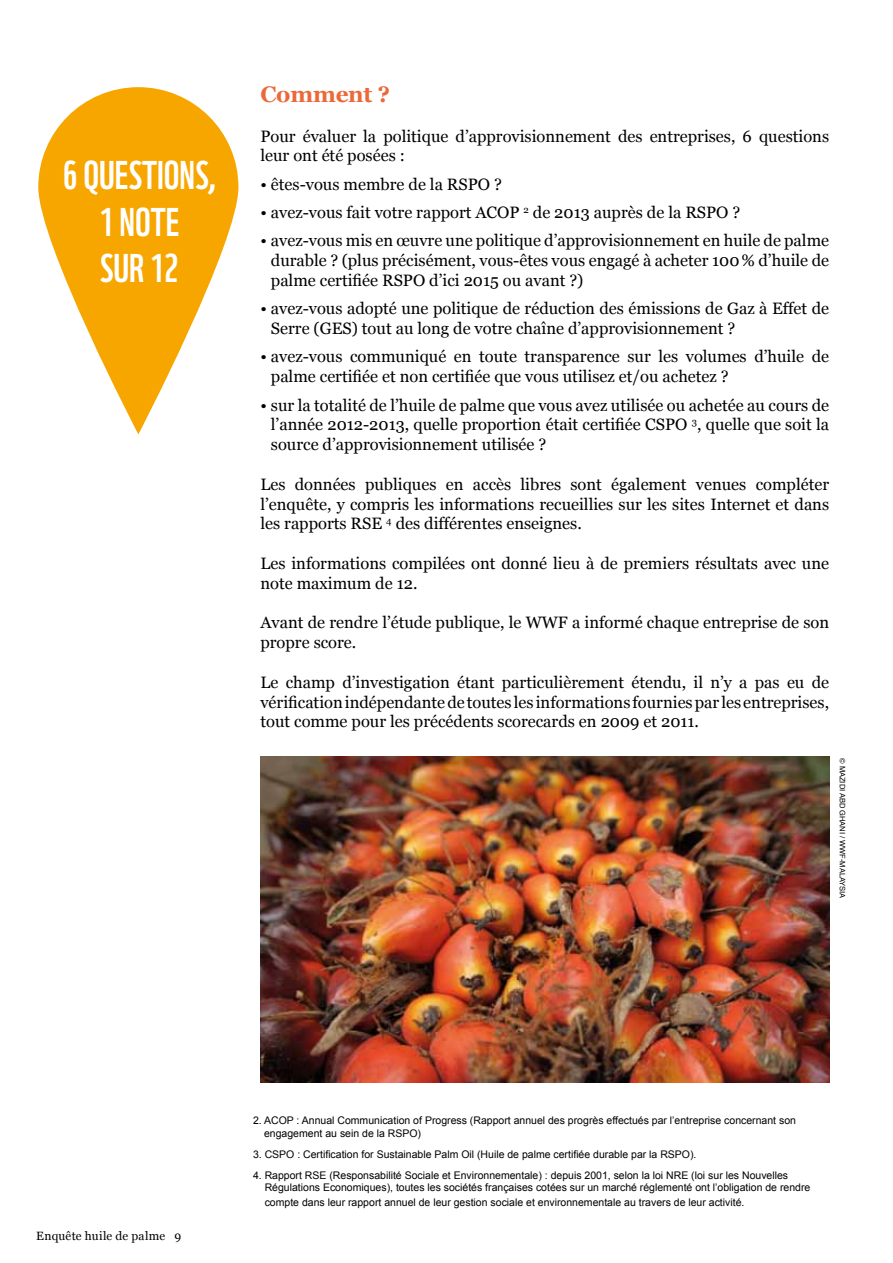
<style>
.page{position:relative;width:893px;height:1263px;background:#fff}
.page>*{position:absolute;margin:0;border:0;box-sizing:border-box;transform-origin:0 0}
.t1{font:39px/46.8px "WWF";color:#fff;text-align:center}
.t2{font:700 22.5px "Georgia";letter-spacing:-.01em;color:#ec6839}
.t3{font:16.5px/19.8px "Georgia";color:#000}
.t4{font:12px "Georgia";letter-spacing:.015em;color:#000}
.t5{font:10.5px/12.6px "Arial";color:#000}
.t6{font:7.5px "Helvetica";color:#000}
</style>
<div class="page">
<img style="left:260px;top:757px;width:570px;height:325px">
<svg style="left:38px;top:87px;width:200px;height:347px;fill:#f7a600"></svg>
<h1 class="t1" style="left:63px;top:148px;width:154px">6 QUESTIONS,<br>1 NOTE<br>SUR 12</h1>
<h2 class="t2" style="left:260px;top:80px;width:131px">Comment ?</h2>
<p class="t3" style="left:260px;top:126px;width:570px">Pour évaluer la politique d’approvisionnement des entreprises, 6 questions leur ont été posées :</p>
<p class="t3" style="left:260px;top:175px;width:243px">• êtes-vous membre de la RSPO ?</p>
<p class="t3" style="left:260px;top:203px;width:481px">• avez-vous fait votre rapport ACOP <sup>2</sup> de 2013 auprès de la RSPO ?</p>
<p class="t3" style="left:271px;top:231px;width:560px;text-align:justify;text-indent:-10px">• avez-vous mis en œuvre une politique d’approvisionnement en huile de palme durable ? (plus précisément, vous-êtes vous engagé à acheter 100% d’huile de palme certifiée RSPO d’ici 2015 ou avant ?)</p>
<p class="t3" style="left:271px;top:299px;width:560px;text-indent:-10px">• avez-vous adopté une politique de réduction des émissions de Gaz à Effet de<br>Serre (GES) tout au long de votre chaîne d’approvisionnement ?</p>
<p class="t3" style="left:271px;top:347px;width:560px;text-indent:-10px">• avez-vous communiqué en toute transparence sur les volumes d’huile de palme certifiée et non certifiée que vous utilisez et/ou achetez ?</p>
<p class="t3" style="left:271px;top:395px;width:560px;text-align:justify;text-indent:-10px">• sur la totalité de l’huile de palme que vous avez utilisée ou achetée au cours de l’année 2012-2013, quelle proportion était certifiée CSPO <sup>3</sup>, quelle que soit la source d’approvisionnement utilisée ?</p>
<p class="t3" style="left:260px;top:474px;width:570px;text-align:justify">Les données publiques en accès libres sont également venues compléter l’enquête, y compris les informations recueillies sur les sites Internet et dans les rapports RSE <sup>4</sup> des différentes enseignes.</p>
<p class="t3" style="left:260px;top:554px;width:570px">Les informations compilées ont donné lieu à de premiers résultats avec une note maximum de 12.</p>
<p class="t3" style="left:260px;top:613px;width:570px">Avant de rendre l’étude publique, le WWF a informé chaque entreprise de son propre score.</p>
<p class="t3" style="left:260px;top:672px;width:570px;text-align:justify">Le champ d’investigation étant particulièrement étendu, il n’y a pas eu de vérification indépendante de toutes les informations fournies par les entreprises, tout comme pour les précédents scorecards en 2009 et 2011.</p>
<p class="t6" style="left:848px;top:758px;width:142px;rotate:90deg">© mazidi abd ghani / WWF-malaysia</p>
<p class="t4" style="left:36px;top:1228px;width:146px">Enquête huile de palme 9</p>
<p class="t5" style="left:264px;top:1114px;width:533px;text-indent:-11px">2. ACOP : Annual Communication of Progress (Rapport annuel des progrès effectués par l’entreprise concernant son engagement au sein de la RSPO)</p>
<p class="t5" style="left:253px;top:1148px;width:445px">3. CSPO : Certification for Sustainable Palm Oil (Huile de palme certifiée durable par la RSPO).</p>
<p class="t5" style="left:253px;top:1169px;width:60px">4. Rapport RSE</p>
<p class="t5" style="left:329px;top:1169px;width:345px">(Responsabilité Sociale et Environnementale) : depuis 2001, selon la loi NRE</p>
<p class="t5" style="left:265px;top:1169px;width:547px;text-indent:427px">(loi sur les Nouvelles<br>Régulations Economiques), toutes les sociétés françaises cotées sur un marché réglementé ont l’obligation de rendre</p>
<p class="t5" style="left:265px;top:1196px;width:481px">compte dans leur rapport annuel de leur gestion sociale et environnementale au travers de leur activité.</p>
</div>
